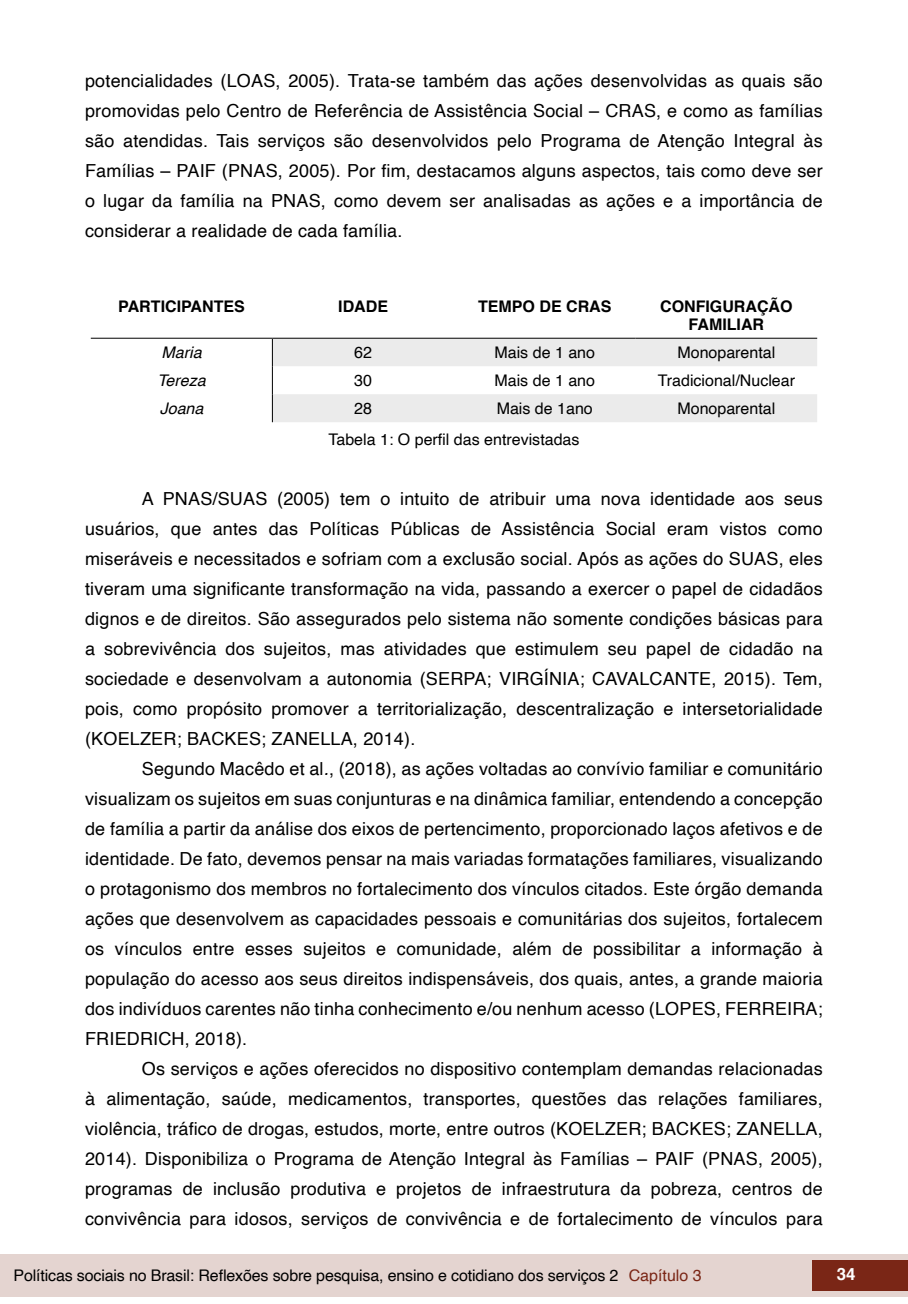
<style>
.page{position:relative;width:908px;height:1304px;background:#fff}
.page>*{position:absolute;margin:0;border:0;box-sizing:border-box;transform-origin:0 0}
.t1{font:18px/30px "Helvetica";letter-spacing:.01em;color:#000;text-align:justify}
.t2{font:700 16.8px "Helvetica";color:#fff}
.t3{font:16px "Helvetica";color:#000}
.t4{font:700 16px/18px "Helvetica";color:#000;text-align:center}
.t5{font:italic 16px "Helvetica";color:#000}
.s1{font-style:italic}
.s2{color:#7a2616}
</style>
<div class="page">
<div style="left:0;top:1254px;width:906px;height:43px;background:#e4d4d0"></div>
<div style="left:812px;top:1261px;width:95px;height:30px;background:#7a2616"></div>
<hr style="left:91px;top:338px;width:181px;height:1px;background:#000">
<svg style="left:272px;top:338px;width:544px;height:84px"></svg>
<p class="t1" style="left:85px;top:66px;width:738px">potencialidades (LOAS, 2005). Trata-se também das ações desenvolvidas as quais são promovidas pelo Centro de Referência de Assistência Social – CRAS, e como as famílias são atendidas. Tais serviços são desenvolvidos pelo Programa de Atenção Integral às Famílias – PAIF (PNAS, 2005). Por fim, destacamos alguns aspectos, tais como deve ser o lugar da família na PNAS, como devem ser analisadas as ações e a importância de considerar a realidade de cada família.</p>
<p class="t4" style="left:118px;top:298px;width:128px">PARTICIPANTES</p>
<p class="t4" style="left:338px;top:298px;width:51px">IDADE</p>
<p class="t4" style="left:478px;top:298px;width:135px">TEMPO DE CRAS</p>
<p class="t4" style="left:659px;top:298px;width:134px">CONFIGURAÇÃO<br>FAMILIAR</p>
<p class="t5" style="left:161px;top:340px;width:42px">Maria</p>
<p class="t3" style="left:354px;top:340px;width:19px">62</p>
<p class="t3" style="left:494px;top:340px;width:102px">Mais de 1 ano</p>
<p class="t3" style="left:677px;top:340px;width:99px">Monoparental</p>
<p class="t5" style="left:157px;top:368px;width:50px">Tereza</p>
<p class="t3" style="left:354px;top:368px;width:19px">30</p>
<p class="t3" style="left:494px;top:368px;width:102px">Mais de 1 ano</p>
<p class="t3" style="left:657px;top:368px;width:139px">Tradicional/Nuclear</p>
<p class="t5" style="left:160px;top:396px;width:45px">Joana</p>
<p class="t3" style="left:354px;top:396px;width:19px">28</p>
<p class="t3" style="left:496px;top:396px;width:98px">Mais de 1ano</p>
<p class="t3" style="left:677px;top:396px;width:99px">Monoparental</p>
<p class="t3" style="left:328px;top:427px;width:252px">Tabela 1: O perfil das entrevistadas</p>
<p class="t1" style="left:85px;top:484px;width:738px;text-indent:57px">A PNAS/SUAS (2005) tem o intuito de atribuir uma nova identidade aos seus usuários, que antes das Políticas Públicas de Assistência Social eram vistos como miseráveis e necessitados e sofriam com a exclusão social. Após as ações do SUAS, eles tiveram uma significante transformação na vida, passando a exercer o papel de cidadãos dignos e de direitos. São assegurados pelo sistema não somente condições básicas para a sobrevivência dos sujeitos, mas atividades que estimulem seu papel de cidadão na sociedade e desenvolvam a autonomia (SERPA; VIRGÍNIA; CAVALCANTE, 2015). Tem, pois, como propósito promover a territorialização, descentralização e intersetorialidade (KOELZER; BACKES; ZANELLA, 2014).</p>
<p class="t1" style="left:85px;top:754px;width:738px;text-indent:57px">Segundo Macêdo et al<span class="s1">.</span>, (2018), as ações voltadas ao convívio familiar e comunitário visualizam os sujeitos em suas conjunturas e na dinâmica familiar, entendendo a concepção de família a partir da análise dos eixos de pertencimento, proporcionado laços afetivos e de identidade. De fato, devemos pensar na mais variadas formatações familiares, visualizando o protagonismo dos membros no fortalecimento dos vínculos citados. Este órgão demanda ações que desenvolvem as capacidades pessoais e comunitárias dos sujeitos, fortalecem os vínculos entre esses sujeitos e comunidade, além de possibilitar a informação à população do acesso aos seus direitos indispensáveis, dos quais, antes, a grande maioria dos indivíduos carentes não tinha conhecimento e/ou nenhum acesso (LOPES, FERREIRA; FRIEDRICH, 2018).</p>
<p class="t1" style="left:85px;top:1054px;width:738px;text-indent:57px">Os serviços e ações oferecidos no dispositivo contemplam demandas relacionadas à alimentação, saúde, medicamentos, transportes, questões das relações familiares, violência, tráfico de drogas, estudos, morte, entre outros (KOELZER; BACKES; ZANELLA, 2014). Disponibiliza o Programa de Atenção Integral às Famílias – PAIF (PNAS, 2005), programas de inclusão produtiva e projetos de infraestrutura da pobreza, centros de convivência para idosos, serviços de convivência e de fortalecimento de vínculos para</p>
<p class="t3" style="left:14px;top:1263px;width:689px">Políticas sociais no Brasil: Reflexões sobre pesquisa, ensino e cotidiano dos serviços 2 <span class="s2">Capítulo 3</span></p>
<p class="t2" style="left:836px;top:1261px;width:20px">34</p>
</div>
